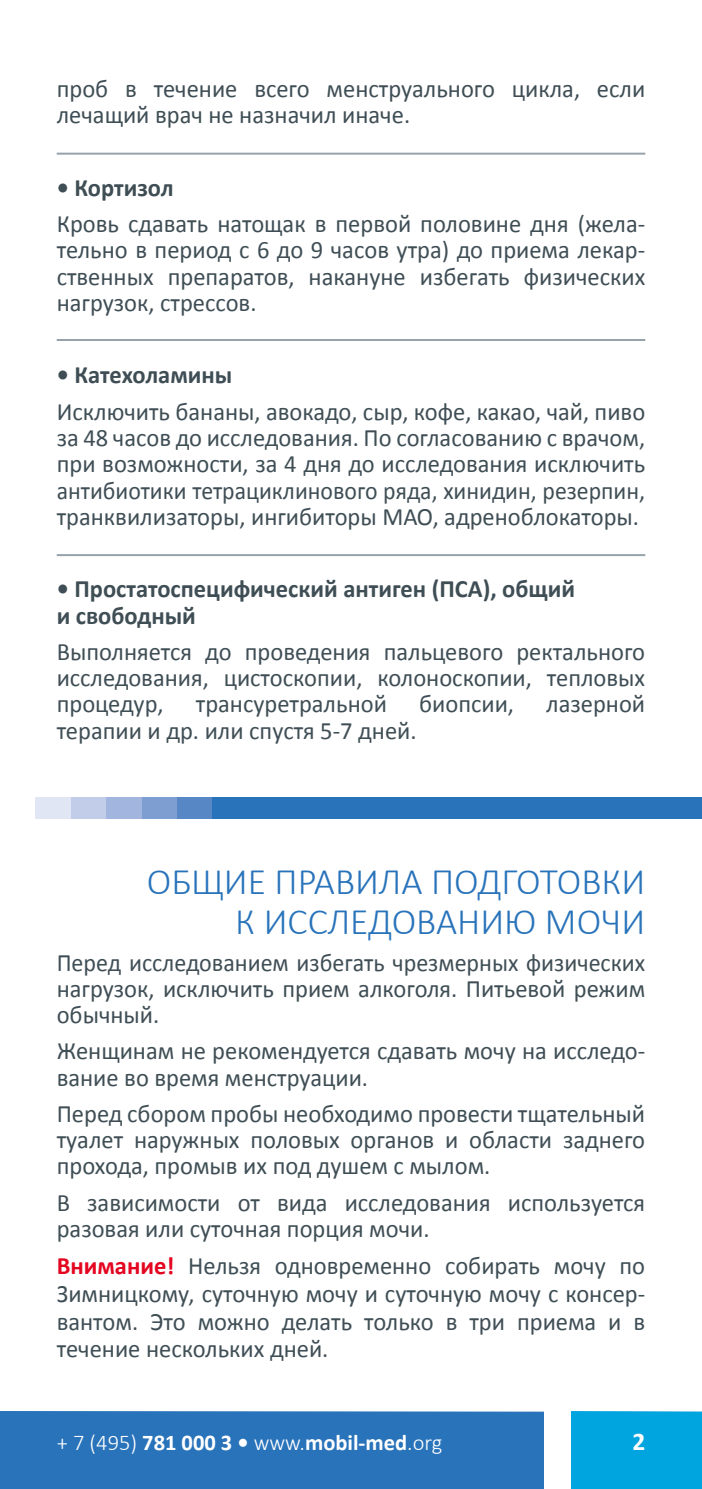
<style>
.page{position:relative;width:702px;height:1489px;background:#fff}
.page>*{position:absolute;margin:0;border:0;box-sizing:border-box;transform-origin:0 0}
.t1{font:300 37.5px/40px "Calibri";color:#2873ba;text-align:right}
.t2{font:700 25.5px "Calibri";color:#fff}
.t3{font:25px/26.2px "Calibri";color:#3f4e55;text-align:justify}
.t4{font:25px/26.2px "Calibri";color:#3f4e55;text-align:justify;scale:.96 1}
.t5{font:700 25px/26.2px "Calibri";color:#3f4e55}
.t6{font:700 22.5px "Calibri";color:#fff}
.s1{font-weight:700;color:#e40521}
.s2{font-weight:300}
</style>
<div class="page">
<div style="left:0;top:1411px;width:544px;height:77px;background:#2873ba"></div>
<div style="left:554px;top:1410px;width:148px;height:78px;background:#00a5df"></div>
<div style="left:544px;top:1410px;width:27px;height:78px;background:#fff"></div>
<hr style="left:57px;top:153px;width:588px;height:2px;background:#97a3ab">
<hr style="left:57px;top:554px;width:588px;height:2px;background:#97a3ab">
<hr style="left:57px;top:339px;width:588px;height:2px;background:#97a3ab">
<div style="left:196px;top:797px;width:506px;height:22px;background:#2873ba"></div>
<div style="left:35px;top:797px;width:36px;height:22px;background:#e1e6f5"></div>
<div style="left:71px;top:797px;width:35px;height:22px;background:#c2cdea"></div>
<div style="left:106px;top:797px;width:36px;height:22px;background:#a1b5de"></div>
<div style="left:142px;top:797px;width:35px;height:22px;background:#7e9ed2"></div>
<div style="left:177px;top:797px;width:36px;height:22px;background:#5887c6"></div>
<p class="t3" style="left:57px;top:75px;width:590px">проб в течение всего менструального цикла, если лечащий врач не назначил иначе.</p>
<p class="t5" style="left:57px;top:173px;width:118px">• Кортизол</p>
<p class="t3" style="left:57px;top:210px;width:590px">Кровь сдавать натощак в первой половине дня (жела&shy;тельно в период с 6 до 9 часов утра) до приема лекар&shy;ственных препаратов, накануне избегать физических нагрузок, стрессов.</p>
<p class="t5" style="left:57px;top:361px;width:177px">• Катехоламины</p>
<p class="t3" style="left:57px;top:397px;width:590px">Исключить бананы, авокадо, сыр, кофе, какао, чай, пиво за 48 часов до исследования. По согласованию с врачом, при возможности, за 4 дня до исследования исключить антибиотики тетрациклинового ряда, хинидин, резерпин, транквилизаторы, ингибиторы МАО, адреноблокаторы.</p>
<p class="t5" style="left:57px;top:575px;width:520px">• Простатоспецифический антиген (ПСА), общий и свободный</p>
<p class="t3" style="left:57px;top:637px;width:590px">Выполняется до проведения пальцевого ректального исследования, цистоскопии, колоноскопии, тепловых процедур,</p>
<p class="t3" style="left:196px;top:690px;width:192px">трансуретральной</p>
<p class="t3" style="left:419px;top:690px;width:96px">биопсии,</p>
<p class="t3" style="left:546px;top:690px;width:100px">лазерной</p>
<p class="t3" style="left:57px;top:716px;width:361px">терапии и др. или спустя 5-7 дней.</p>
<h1 class="t1" style="left:147px;top:861px;width:499px">ОБЩИЕ ПРАВИЛА ПОДГОТОВКИ<br>К ИССЛЕДОВАНИЮ МОЧИ</h1>
<p class="t4" style="left:57px;top:948px;width:614px">Перед исследованием избегать чрезмерных физических нагрузок, исключить прием алкоголя. Питьевой режим обычный.</p>
<p class="t3" style="left:57px;top:1037px;width:590px">Женщинам не рекомендуется сдавать мочу на исследо&shy;вание во время менструации.</p>
<p class="t3" style="left:57px;top:1099px;width:590px">Перед сбором пробы необходимо провести тщательный туалет наружных половых органов и области заднего прохода, промыв их под душем с мылом.</p>
<p class="t3" style="left:57px;top:1188px;width:590px">В зависимости от вида исследования используется разовая или суточная порция мочи.</p>
<p class="t3" style="left:57px;top:1251px;width:590px;line-height:27.5px"><span class="s1">Внимание!</span> Нельзя одновременно собирать мочу по Зимницкому, суточную мочу и суточную мочу с консер&shy;вантом. Это можно делать только в три приема и в течение нескольких дней.</p>
<p class="t6" style="left:57px;top:1426px;width:387px"><span class="s2">+ 7 (495)</span> 781 000 3 • <span class="s2">www.</span>mobil-med<span class="s2">.org</span></p>
<p class="t2" style="left:632px;top:1423px;width:14px">2</p>
</div>
